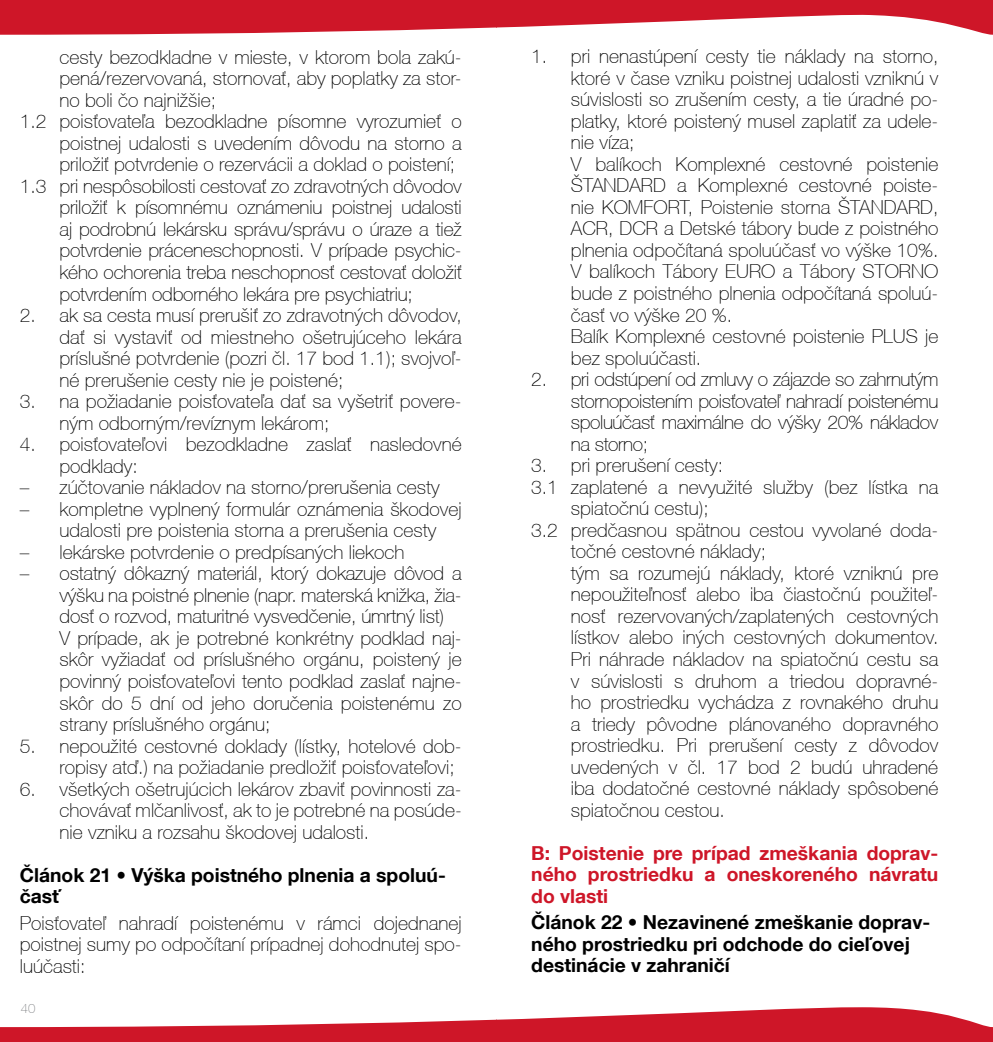
<style>
.page{position:relative;width:993px;height:1042px;background:#fff}
.page>*{position:absolute;margin:0;border:0;box-sizing:border-box;transform-origin:0 0}
.t1{font:100 19.25px/21.5px "Helvetica Neue CE";color:#000}
.t2{font:700 19.25px/21.5px "Helvetica Neue LT Com";color:#000}
.t3{font:700 19.25px/21.5px "Helvetica Neue LT Com";color:#ce1628;text-align:justify}
.t4{font:100 13.12px "Helvetica Neue CE";color:#808285}
</style>
<div class="page">
<svg style="left:0;top:0;width:992px;height:35px"></svg>
<svg style="left:0;top:1007px;width:992px;height:35px"></svg>
<p class="t1" style="left:60px;top:46px;width:403px">cesty bezodkladne v mieste, v ktorom bola zakú-</p>
<p class="t1" style="left:60px;top:68px;width:403px">pená/rezervovaná, stornovať, aby poplatky za stor-</p>
<p class="t1" style="left:60px;top:90px;width:158px">no boli čo najnižšie;</p>
<p class="t1" style="left:20px;top:111px;width:443px">1.2 poisťovateľa bezodkladne písomne vyrozumieť o</p>
<p class="t1" style="left:60px;top:133px;width:403px">poistnej udalosti s uvedením dôvodu na storno a</p>
<p class="t1" style="left:60px;top:154px;width:397px">priložiť potvrdenie o rezervácii a doklad o poistení;</p>
<p class="t1" style="left:20px;top:176px;width:443px">1.3 pri nespôsobilosti cestovať zo zdravotných dôvodov</p>
<p class="t1" style="left:60px;top:197px;width:403px">priložiť k písomnému oznámeniu poistnej udalosti</p>
<p class="t1" style="left:60px;top:219px;width:403px">aj podrobnú lekársku správu/správu o úraze a tiež</p>
<p class="t1" style="left:60px;top:240px;width:403px">potvrdenie práceneschopnosti. V prípade psychic-</p>
<p class="t1" style="left:60px;top:262px;width:403px">kého ochorenia treba neschopnosť cestovať doložiť</p>
<p class="t1" style="left:60px;top:283px;width:355px">potvrdením odborného lekára pre psychiatriu;</p>
<p class="t1" style="left:60px;top:305px;width:403px;text-align:justify;text-indent:-40px">2. ak sa cesta musí prerušiť zo zdravotných dôvodov, dať si vystaviť od miestneho ošetrujúceho lekára príslušné potvrdenie (pozri čl. 17 bod 1.1); svojvoľ&shy;né prerušenie cesty nie je poistené;</p>
<p class="t1" style="left:60px;top:391px;width:403px;text-indent:-40px">3. na požiadanie poisťovateľa dať sa vyšetriť povere&shy;ným odborným/revíznym lekárom;</p>
<p class="t1" style="left:60px;top:434px;width:403px;text-indent:-40px">4. poisťovateľovi bezodkladne zaslať nasledovné podklady:</p>
<p class="t1" style="left:20px;top:477px;width:421px">– zúčtovanie nákladov na storno/prerušenia cesty</p>
<p class="t1" style="left:60px;top:498px;width:403px;text-indent:-40px">– kompletne vyplnený formulár oznámenia škodovej udalosti pre poistenia storna a prerušenia cesty</p>
<p class="t1" style="left:20px;top:541px;width:386px">– lekárske potvrdenie o predpísaných liekoch</p>
<p class="t1" style="left:60px;top:563px;width:403px;text-indent:-40px">– ostatný dôkazný materiál, ktorý dokazuje dôvod a výšku na poistné plnenie (napr. materská knižka, žia&shy;dosť o rozvod, maturitné vysvedčenie, úmrtný list)<br>V prípade, ak je potrebné konkrétny podklad naj&shy;skôr vyžiadať od príslušného orgánu, poistený je povinný poisťovateľovi tento podklad zaslať najne&shy;skôr do 5 dní od jeho doručenia poistenému zo strany príslušného orgánu;</p>
<p class="t1" style="left:60px;top:735px;width:403px;text-indent:-40px">5. nepoužité cestovné doklady (lístky, hotelové dob&shy;ropisy atď.) na požiadanie predložiť poisťovateľovi;</p>
<p class="t1" style="left:60px;top:778px;width:403px;text-align:justify;text-indent:-40px">6. všetkých ošetrujúcich lekárov zbaviť povinnosti za&shy;chovávať mlčanlivosť, ak to je potrebné na posúde&shy;nie vzniku a rozsahu škodovej udalosti.</p>
<p class="t2" style="left:20px;top:863px;width:427px">Článok 21 • Výška poistného plnenia a spoluú&shy;časť</p>
<p class="t1" style="left:20px;top:912px;width:443px;text-align:justify">Poisťovateľ nahradí poistenému v rámci dojednanej poistnej sumy po odpočítaní prípadnej dohodnutej spo&shy;luúčasti:</p>
<p class="t4" style="left:21px;top:1001px;width:16px">40</p>
<p class="t1" style="left:570px;top:46px;width:369px;text-indent:-40px">1. pri nenastúpení cesty tie náklady na storno, ktoré v čase vzniku poistnej udalosti vzniknú v súvislosti so zrušením cesty, a tie úradné po&shy;platky, ktoré poistený musel zaplatiť za udele&shy;nie víza;<br>V balíkoch Komplexné cestovné poistenie ŠTANDARD a Komplexné cestovné poiste&shy;nie KOMFORT, Poistenie storna ŠTANDARD, ACR, DCR a Detské tábory bude z poistného plnenia odpočítaná spoluúčasť vo výške 10%.<br>V balíkoch Tábory EURO a Tábory STORNO bude z poistného plnenia odpočítaná spoluú&shy;časť vo výške 20 %.<br>Balík Komplexné cestovné poistenie PLUS je bez spoluúčasti.</p>
<p class="t1" style="left:570px;top:369px;width:369px;text-align:justify;text-indent:-40px">2. pri odstúpení od zmluvy o zájazde so zahrnutým stornopoistením poisťovateľ nahradí poistenému spoluúčasť maximálne do výšky 20% nákladov na storno;</p>
<p class="t1" style="left:531px;top:455px;width:193px">3. pri prerušení cesty:</p>
<p class="t1" style="left:531px;top:476px;width:408px">3.1 zaplatené a nevyužité služby (bez lístka na</p>
<p class="t1" style="left:570px;top:498px;width:139px">spiatočnú cestu);</p>
<p class="t1" style="left:531px;top:519px;width:408px">3.2 predčasnou spätnou cestou vyvolané doda-</p>
<p class="t1" style="left:570px;top:541px;width:197px">točné cestovné náklady;</p>
<p class="t1" style="left:570px;top:562px;width:369px">tým sa rozumejú náklady, ktoré vzniknú pre</p>
<p class="t1" style="left:570px;top:584px;width:369px">nepoužiteľnosť alebo iba čiastočnú použiteľ-</p>
<p class="t1" style="left:570px;top:606px;width:369px">nosť rezervovaných/zaplatených cestovných</p>
<p class="t1" style="left:570px;top:627px;width:369px">lístkov alebo iných cestovných dokumentov.</p>
<p class="t1" style="left:570px;top:649px;width:369px">Pri náhrade nákladov na spiatočnú cestu sa</p>
<p class="t1" style="left:570px;top:670px;width:369px">v súvislosti s druhom a triedou dopravné-</p>
<p class="t1" style="left:570px;top:692px;width:369px">ho prostriedku vychádza z rovnakého druhu</p>
<p class="t1" style="left:570px;top:713px;width:369px">a triedy pôvodne plánovaného dopravného</p>
<p class="t1" style="left:570px;top:735px;width:369px">prostriedku. Pri prerušení cesty z dôvodov</p>
<p class="t1" style="left:570px;top:756px;width:369px">uvedených v čl. 17 bod 2 budú uhradené</p>
<p class="t1" style="left:570px;top:778px;width:369px">iba dodatočné cestovné náklady spôsobené</p>
<p class="t1" style="left:570px;top:799px;width:155px">spiatočnou cestou.</p>
<p class="t3" style="left:531px;top:841px;width:408px">B: Poistenie pre prípad zmeškania doprav&shy;ného prostriedku a oneskoreného návratu do vlasti</p>
<p class="t2" style="left:531px;top:911px;width:400px">Článok 22 • Nezavinené zmeškanie doprav&shy;ného prostriedku pri odchode do cieľovej destinácie v zahraničí</p>
</div>
